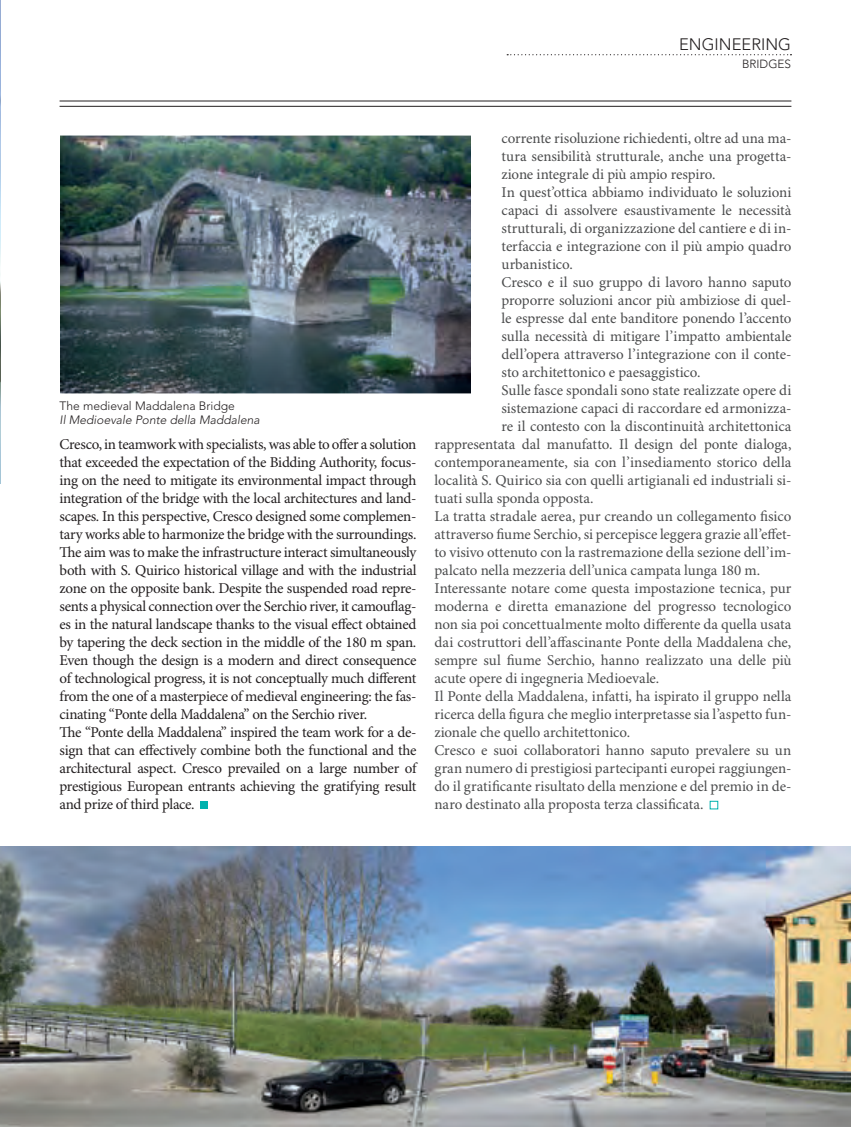
<style>
.page{position:relative;width:851px;height:1127px;background:#fff}
.page>*{position:absolute;margin:0;border:0;box-sizing:border-box;transform-origin:0 0}
.t1{font:300 16.5px "Avenir LT Std";color:#231f20}
.t2{font:15px "Minion Pro";letter-spacing:-.005em;color:#4b4c4d}
.t3{font:15px/18px "Minion Pro";letter-spacing:-.02em;color:#231f20}
.t4{font:italic 300 12.15px "Avenir LT Std";color:#231f20}
.t5{font:300 12.15px "Avenir LT Std";color:#231f20}
.t6{font:300 11.7px "Avenir LT Std";color:#231f20}
</style>
<div class="page">
<hr style="left:60px;top:106px;width:731px;height:1px;background:#231f20">
<hr style="left:60px;top:101px;width:731px;height:1px;background:#231f20">
<img style="left:0;top:0;width:1px;height:483px">
<svg style="left:507px;top:54px;width:284px;height:1px"></svg>
<div style="left:201px;top:801px;width:7px;height:8px;background:#00b2ae"></div>
<div style="left:709px;top:801px;width:9px;height:8px;border:1px solid #00b2ae"></div>
<img style="left:0;top:846px;width:850px;height:281px">
<img style="left:60px;top:135px;width:411px;height:259px">
<p class="t1" style="left:679px;top:35px;width:111px">eng ineering</p>
<p class="t6" style="left:742px;top:57px;width:50px">bridg es</p>
<p class="t5" style="left:60px;top:399px;width:177px">The medieval Maddalena Bridge</p>
<p class="t4" style="left:60px;top:412px;width:201px">Il Medioevale Ponte della Maddalena</p>
<p class="t3" style="left:60px;top:436px;width:358px">Cresco, in teamwork with specialists, was able to offer a solution that exceeded the expectation of the Bidding Authority, focus&shy;ing on the need to mitigate its environmental impact through integration of the bridge with the local architectures and land&shy;scapes. In this perspective, Cresco designed some complemen&shy;tary works able to harmonize the bridge with the surroundings.<br>The aim was to make the infrastructure interact simultaneously both with S. Quirico historical village and with the industrial zone on the opposite bank. Despite the suspended road repre&shy;sents a physical connection over the Serchio river, it camouflag&shy;es in the natural landscape thanks to the visual effect obtained by tapering the deck section in the middle of the 180 m span.<br>Even though the design is a modern and direct consequence of technological progress, it is not conceptually much different from the one of a masterpiece of medieval engineering: the fas&shy;cinating “Ponte della Maddalena” on the Serchio river.<br>The “Ponte della Maddalena” inspired the team work for a de&shy;sign that can effectively combine both the functional and the architectural aspect. Cresco prevailed on a large number of prestigious European entrants achieving the gratifying result and prize of third place.</p>
<p class="t2" style="left:501px;top:129px;width:291px">corrente risoluzione richiedenti, oltre ad una ma-</p>
<p class="t2" style="left:501px;top:147px;width:291px">tura sensibilità strutturale, anche una progetta-</p>
<p class="t2" style="left:501px;top:165px;width:216px">zione integrale di più ampio respiro.</p>
<p class="t2" style="left:501px;top:183px;width:291px">In quest’ottica abbiamo individuato le soluzioni</p>
<p class="t2" style="left:501px;top:201px;width:291px">capaci di assolvere esaustivamente le necessità</p>
<p class="t2" style="left:501px;top:219px;width:291px">strutturali, di organizzazione del cantiere e di in-</p>
<p class="t2" style="left:501px;top:237px;width:291px">terfaccia e integrazione con il più ampio quadro</p>
<p class="t2" style="left:501px;top:255px;width:73px">urbanistico.</p>
<p class="t2" style="left:501px;top:273px;width:291px">Cresco e il suo gruppo di lavoro hanno saputo</p>
<p class="t2" style="left:501px;top:291px;width:291px">proporre soluzioni ancor più ambiziose di quel-</p>
<p class="t2" style="left:501px;top:309px;width:291px">le espresse dal ente banditore ponendo l’accento</p>
<p class="t2" style="left:501px;top:327px;width:291px">sulla necessità di mitigare l’impatto ambientale</p>
<p class="t2" style="left:501px;top:345px;width:291px">dell’opera attraverso l’integrazione con il conte-</p>
<p class="t2" style="left:501px;top:363px;width:201px">sto architettonico e paesaggistico.</p>
<p class="t2" style="left:501px;top:381px;width:291px">Sulle fasce spondali sono state realizzate opere di</p>
<p class="t2" style="left:501px;top:399px;width:291px">sistemazione capaci di raccordare ed armonizza-</p>
<p class="t2" style="left:501px;top:417px;width:291px">re il contesto con la discontinuità architettonica</p>
<p class="t2" style="left:434px;top:435px;width:358px">rappresentata dal manufatto. Il design del ponte dialoga,</p>
<p class="t2" style="left:434px;top:453px;width:358px">contemporaneamente, sia con l’insediamento storico della</p>
<p class="t2" style="left:434px;top:471px;width:358px">località S. Quirico sia con quelli artigianali ed industriali si-</p>
<p class="t2" style="left:434px;top:489px;width:161px">tuati sulla sponda opposta.</p>
<p class="t2" style="left:434px;top:507px;width:358px">La tratta stradale aerea, pur creando un collegamento fisico</p>
<p class="t2" style="left:434px;top:525px;width:358px">attraverso fiume Serchio, si percepisce leggera grazie all’effet-</p>
<p class="t2" style="left:434px;top:543px;width:358px">to visivo ottenuto con la rastremazione della sezione dell’im-</p>
<p class="t2" style="left:434px;top:561px;width:327px">palcato nella mezzeria dell’unica campata lunga 180 m.</p>
<p class="t2" style="left:434px;top:579px;width:358px">Interessante notare come questa impostazione tecnica, pur</p>
<p class="t2" style="left:434px;top:597px;width:358px">moderna e diretta emanazione del progresso tecnologico</p>
<p class="t2" style="left:434px;top:615px;width:358px">non sia poi concettualmente molto differente da quella usata</p>
<p class="t2" style="left:434px;top:633px;width:358px">dai costruttori dell’affascinante Ponte della Maddalena che,</p>
<p class="t2" style="left:434px;top:651px;width:358px">sempre sul fiume Serchio, hanno realizzato una delle più</p>
<p class="t2" style="left:434px;top:669px;width:226px">acute opere di ingegneria Medioevale.</p>
<p class="t2" style="left:434px;top:687px;width:358px">Il Ponte della Maddalena, infatti, ha ispirato il gruppo nella</p>
<p class="t2" style="left:434px;top:705px;width:358px">ricerca della figura che meglio interpretasse sia l’aspetto fun-</p>
<p class="t2" style="left:434px;top:723px;width:197px">zionale che quello architettonico.</p>
<p class="t2" style="left:434px;top:741px;width:358px">Cresco e suoi collaboratori hanno saputo prevalere su un</p>
<p class="t2" style="left:434px;top:759px;width:358px">gran numero di prestigiosi partecipanti europei raggiungen-</p>
<p class="t2" style="left:434px;top:777px;width:358px">do il gratificante risultato della menzione e del premio in de-</p>
<p class="t2" style="left:434px;top:795px;width:270px">naro destinato alla proposta terza classificata.</p>
</div>
